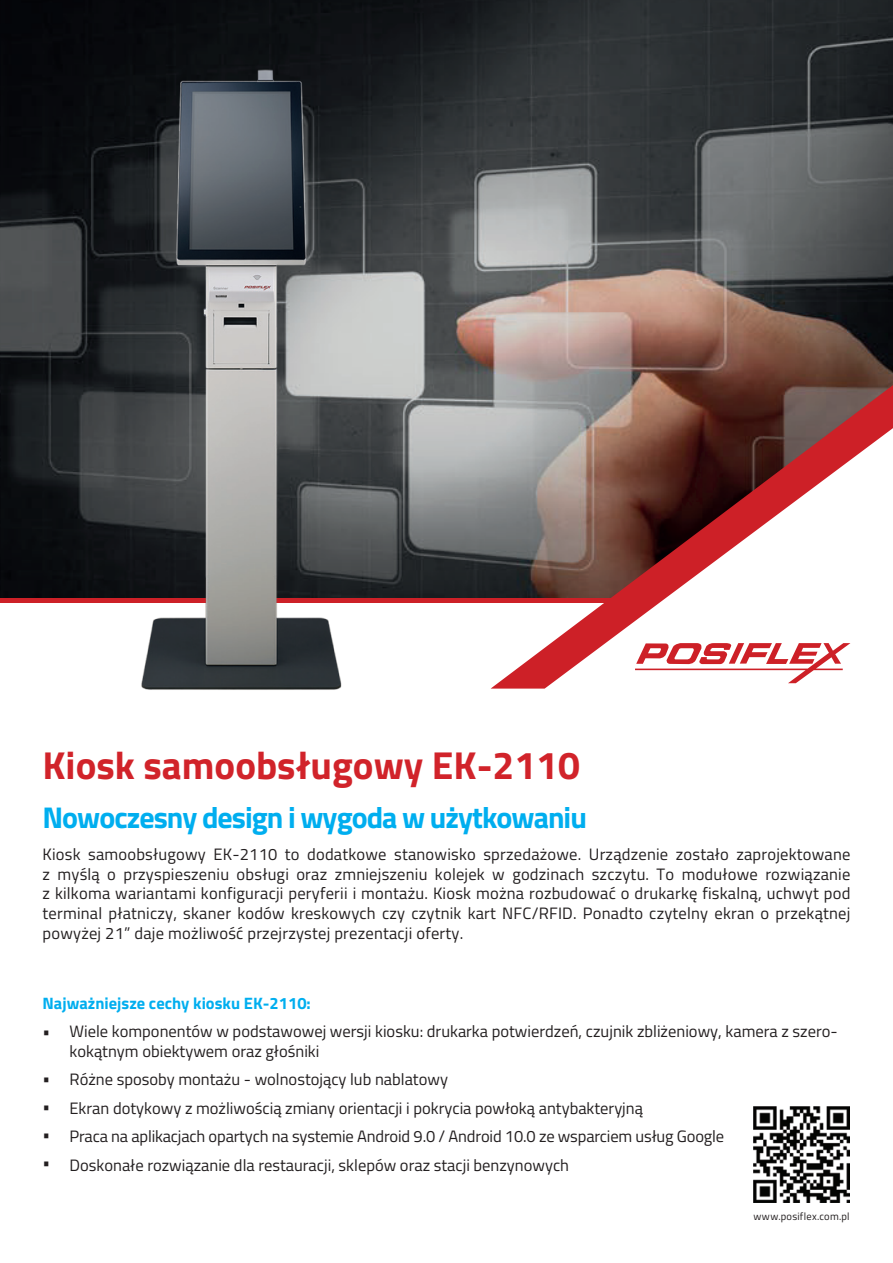
<style>
.page{position:relative;width:893px;height:1263px;background:#fff}
.page>*{position:absolute;margin:0;border:0;box-sizing:border-box;transform-origin:0 0}
.t1{font:700 39px "Titillium Web";color:#d1232a}
.t2{font:700 30px "Titillium Web";letter-spacing:-.035em;color:#00aeef}
.t3{font:16.5px/19.8px "Titillium Web";color:#231f20;text-align:justify}
.t4{font:700 16.5px "Titillium Web";color:#00aeef}
.t5{font:10.5px "Titillium Web";letter-spacing:.02em;color:#231f20}
</style>
<div class="page">
<img style="left:0;top:0;width:893px;height:598px">
<hr style="left:0;top:598px;width:627px;height:4px;background:#cd2027">
<img style="left:753px;top:1106px;width:97px;height:97px">
<svg style="left:491px;top:375px;width:402px;height:314px"></svg>
<img style="left:89px;top:39px;width:296px;height:651px">
<h1 class="t1" style="left:43px;top:735px;width:539px">Kiosk samoobsługowy EK-2110</h1>
<h2 class="t2" style="left:43px;top:795px;width:546px">Nowoczesny design i wygoda w użytkowaniu</h2>
<p class="t3" style="left:43px;top:843px;width:809px">Kiosk samoobsługowy EK-2110 to dodatkowe stanowisko sprzedażowe. Urządzenie zostało zaprojektowane z myślą o przyspieszeniu obsługi oraz zmniejszeniu kolejek w godzinach szczytu. To modułowe rozwiązanie z kilkoma wariantami konfiguracji peryferii i montażu. Kiosk można rozbudować o drukarkę fiskalną, uchwyt pod terminal płatniczy, skaner kodów kreskowych czy czytnik kart NFC/RFID. Ponadto czytelny ekran o przekątnej powyżej 21” daje możliwość przejrzystej prezentacji oferty.</p>
<p class="t4" style="left:43px;top:990px;width:270px">Najważniejsze cechy kiosku EK-2110:</p>
<p class="t3" style="left:43px;top:1021px;width:9px">•</p>
<p class="t3" style="left:70px;top:1021px;width:770px">Wiele komponentów w podstawowej wersji kiosku: drukarka potwierdzeń, czujnik zbliżeniowy, kamera z szero&shy;kokątnym obiektywem oraz głośniki</p>
<p class="t3" style="left:70px;top:1064px;width:656px;line-height:28.5px;text-align:left">Różne sposoby montażu - wolnostojący lub nablatowy<br>Ekran dotykowy z możliwością zmiany orientacji i pokrycia powłoką antybakteryjną<br>Praca na aplikacjach opartych na systemie Android 9.0 / Android 10.0 ze wsparciem usług Google Doskonałe rozwiązanie dla restauracji, sklepów oraz stacji benzynowych</p>
<p class="t3" style="left:43px;top:1063px;width:9px;line-height:28.3px">• • • •</p>
<p class="t5" style="left:753px;top:1209px;width:98px">www.posiflex.com.pl</p>
</div>
